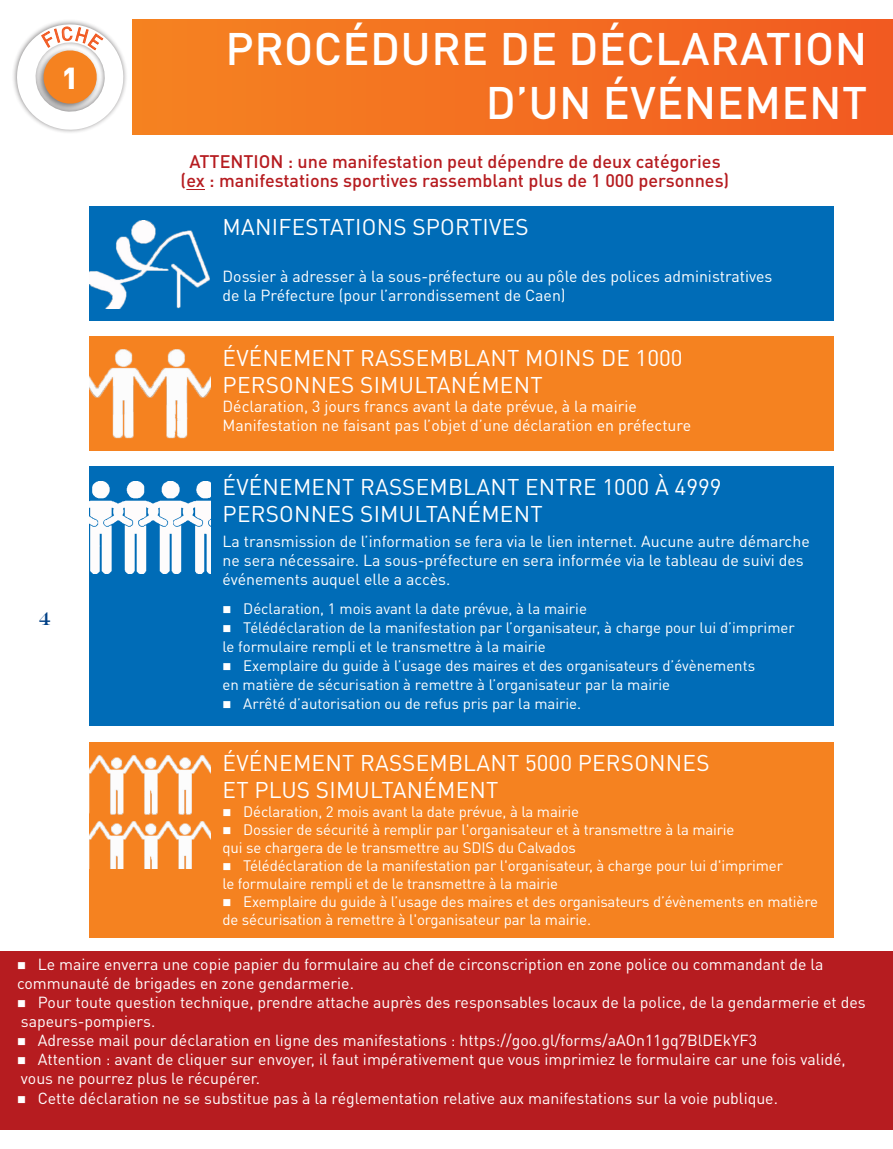
<style>
.page{position:relative;width:893px;height:1149px;background:#fff}
.page>*{position:absolute;margin:0;border:0;box-sizing:border-box;transform-origin:0 0}
.t1{font:500 45px/54px "DIN Pro";letter-spacing:.01em;color:#fff;text-align:right}
.t2{font:900 30px "DIN Pro";color:#fff}
.t3{font:22.5px/27px "DIN Pro";letter-spacing:.01em;color:#fff}
.t4{font:500 18px "DIN Pro";color:#b61c20}
.Num_de_page{font:18px "Engravers";color:#014086}
.t5{font:15.9px/19px "DIN Pro";color:#fff}
.t6{font:15px/18px "DIN Pro";letter-spacing:-.01em;color:#fff}
</style>
<div class="page">
<div style="left:89px;top:206px;width:744px;height:115px;background:#006cb7"></div>
<div style="left:89px;top:466px;width:744px;height:259px;background:#006cb7"></div>
<div style="left:89px;top:741px;width:744px;height:196px;background:#f58220"></div>
<div style="left:89px;top:336px;width:744px;height:115px;background:#f58220"></div>
<div style="left:0;top:951px;width:893px;height:178px;background:#b61c20"></div>
<div style="left:133px;top:20px;width:760px;height:114px;background:linear-gradient(to right,#f58321,#f25a21)"></div>
<img style="left:89px;top:220px;width:120px;height:89px">
<img style="left:89px;top:481px;width:121px;height:92px">
<img style="left:89px;top:755px;width:121px;height:112px">
<img style="left:89px;top:349px;width:121px;height:89px">
<svg style="left:186px;top:189px;width:19px;height:1px"></svg>
<svg style="left:13px;top:19px;width:123px;height:116px"></svg>
<p class="t2" style="left:62px;top:57px;width:18px">1</p>
<p class="Num_de_page" style="left:39px;top:608px;width:13px">4</p>
<p class="t1" style="left:226px;top:20px;width:643px">PROCÉDURE DE DÉCLARATION<br>D’UN ÉVÉNEMENT</p>
<p class="t4" style="left:189px;top:149px;width:533px">ATTENTION : une manifestation peut dépendre de deux catégories</p>
<p class="t4" style="left:181px;top:168px;width:550px">(ex : manifestations sportives rassemblant plus de 1 000 personnes)</p>
<p class="t3" style="left:223px;top:212px;width:307px">MANIFESTATIONS SPORTIVES</p>
<p class="t5" style="left:223px;top:266px;width:551px">Dossier à adresser à la sous-préfecture ou au pôle des polices administratives</p>
<p class="t5" style="left:223px;top:285px;width:345px">de la Préfecture (pour l’arrondissement de Caen)</p>
<p class="t3" style="left:223px;top:344px;width:461px">ÉVÉNEMENT RASSEMBLANT MOINS DE 1000<br>PERSONNES SIMULTANÉMENT</p>
<p class="t5" style="left:223px;top:396px;width:416px">Déclaration, 3 jours francs avant la date prévue, à la mairie</p>
<p class="t5" style="left:223px;top:415px;width:470px">Manifestation ne faisant pas l’objet d’une déclaration en préfecture</p>
<p class="t3" style="left:223px;top:473px;width:500px">ÉVÉNEMENT RASSEMBLANT ENTRE 1000 À 4999<br>PERSONNES SIMULTANÉMENT</p>
<p class="t5" style="left:223px;top:531px;width:589px">La transmission de l’information se fera via le lien internet. Aucune autre démarche ne sera nécessaire. La sous-préfecture en sera informée via le tableau de suivi des événements auquel elle a accès.</p>
<p class="t6" style="left:223px;top:598px;width:366px">■ Déclaration, 1 mois avant la date prévue, à la mairie</p>
<p class="t6" style="left:223px;top:618px;width:574px">■ Télédéclaration de la manifestation par l’organisateur, à charge pour lui d’imprimer</p>
<p class="t6" style="left:223px;top:637px;width:325px">le formulaire rempli et le transmettre à la mairie</p>
<p class="t6" style="left:223px;top:656px;width:534px">■ Exemplaire du guide à l’usage des maires et des organisateurs d’évènements</p>
<p class="t6" style="left:223px;top:675px;width:449px">en matière de sécurisation à remettre à l’organisateur par la mairie</p>
<p class="t6" style="left:223px;top:694px;width:360px">■ Arrêté d’autorisation ou de refus pris par la mairie.</p>
<p class="t3" style="left:223px;top:748px;width:488px">ÉVÉNEMENT RASSEMBLANT 5000 PERSONNES<br>ET PLUS SIMULTANÉMENT</p>
<p class="t6" style="left:223px;top:801px;width:358px">■ Déclaration, 2 mois avant la date prévue, à la mairie</p>
<p class="t6" style="left:223px;top:819px;width:513px">■ Dossier de sécurité à remplir par l'organisateur et à transmettre à la mairie</p>
<p class="t6" style="left:223px;top:837px;width:355px">qui se chargera de le transmettre au SDIS du Calvados</p>
<p class="t6" style="left:223px;top:855px;width:562px">■ Télédéclaration de la manifestation par l'organisateur, à charge pour lui d'imprimer</p>
<p class="t6" style="left:223px;top:873px;width:337px">le formulaire rempli et de le transmettre à la mairie</p>
<p class="t6" style="left:223px;top:891px;width:597px">■ Exemplaire du guide à l’usage des maires et des organisateurs d’évènements en matière de sécurisation à remettre à l'organisateur par la mairie.</p>
<p class="t5" style="left:17px;top:953px;width:808px">■ Le maire enverra une copie papier du formulaire au chef de circonscription en zone police ou commandant de la communauté de brigades en zone gendarmerie.</p>
<p class="t5" style="left:17px;top:991px;width:850px">■ Pour toute question technique, prendre attache auprès des responsables locaux de la police, de la gendarmerie et des sapeurs-pompiers.</p>
<p class="t5" style="left:17px;top:1029px;width:741px">■ Adresse mail pour déclaration en ligne des manifestations : https://goo.gl/forms/aAOn11gq7BlDEkYF3</p>
<p class="t5" style="left:17px;top:1049px;width:830px">■ Attention : avant de cliquer sur envoyer, il faut impérativement que vous imprimiez le formulaire car une fois validé, vous ne pourrez plus le récupérer.</p>
<p class="t5" style="left:17px;top:1087px;width:762px">■ Cette déclaration ne se substitue pas à la réglementation relative aux manifestations sur la voie publique.</p>
</div>
